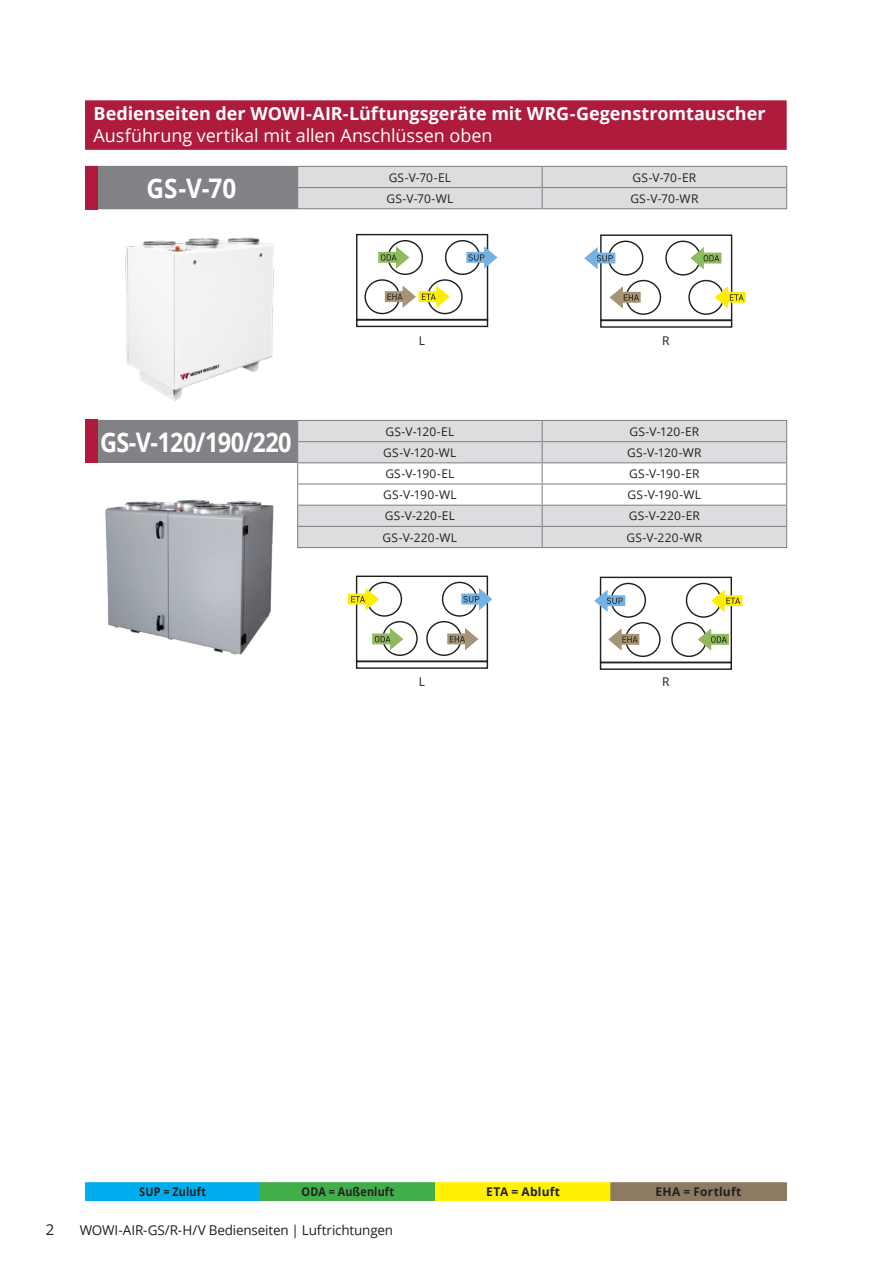
<style>
.page{position:relative;width:893px;height:1263px;background:#fff}
.page>*{position:absolute;margin:0;border:0;box-sizing:border-box;transform-origin:0 0}
.t1{font:700 27px "Open Sans";letter-spacing:-.025em;color:#fff;scale:.87 1}
.t2{font:700 27px "Open Sans";letter-spacing:-.025em;color:#fff;scale:.9 1}
.t3{font:700 18px "Open Sans";color:#fff}
.t4{font:18px "Open Sans";letter-spacing:-.005em;color:#fff}
.t5{font:15px "Open Sans";color:#231f20}
.t6{font:13.5px "Open Sans";letter-spacing:-.015em;color:#231f20}
.t7{font:12px "Open Sans";letter-spacing:.02em;color:#231f20}
.t8{font:700 12px "Open Sans";letter-spacing:.015em;color:#231f20;scale:.9 1}
.t9{font:700 12px "Open Sans";letter-spacing:.015em;color:#231f20}
</style>
<div class="page">
<div style="left:85px;top:100px;width:702px;height:50px;background:#ae1b3d"></div>
<div style="left:85px;top:166px;width:213px;height:43px;background:#808285"></div>
<svg style="left:298px;top:166px;width:489px;height:43px;background:#d5d6d8"></svg>
<div style="left:427px;top:279px;width:36px;height:35px;border:1px solid #20201e;border-radius:50%"></div>
<div style="left:364px;top:279px;width:36px;height:35px;border:1px solid #20201e;border-radius:50%"></div>
<div style="left:445px;top:240px;width:35px;height:35px;border:1px solid #20201e;border-radius:50%"></div>
<div style="left:388px;top:240px;width:35px;height:35px;border:1px solid #20201e;border-radius:50%"></div>
<div style="left:356px;top:319px;width:132px;height:8px;border:1px solid #20201e"></div>
<div style="left:356px;top:234px;width:132px;height:86px;border:1px solid #20201e"></div>
<svg style="left:378px;top:246px;width:31px;height:23px"></svg>
<svg style="left:385px;top:286px;width:65px;height:22px"></svg>
<svg style="left:466px;top:246px;width:32px;height:23px"></svg>
<div style="left:626px;top:280px;width:35px;height:35px;border:1px solid #20201e;border-radius:50%"></div>
<div style="left:688px;top:280px;width:36px;height:35px;border:1px solid #20201e;border-radius:50%"></div>
<div style="left:608px;top:241px;width:35px;height:35px;border:1px solid #20201e;border-radius:50%"></div>
<div style="left:665px;top:241px;width:36px;height:35px;border:1px solid #20201e;border-radius:50%"></div>
<div style="left:600px;top:234px;width:132px;height:87px;border:1px solid #20201e"></div>
<svg style="left:609px;top:286px;width:32px;height:23px"></svg>
<svg style="left:584px;top:247px;width:31px;height:22px"></svg>
<svg style="left:690px;top:247px;width:31px;height:22px"></svg>
<svg style="left:715px;top:286px;width:31px;height:23px"></svg>
<img style="left:125px;top:237px;width:149px;height:164px">
<div style="left:85px;top:1183px;width:175px;height:17px;background:#00aeef"></div>
<div style="left:260px;top:1183px;width:176px;height:17px;background:#40ae49"></div>
<div style="left:436px;top:1183px;width:175px;height:17px;background:#fff101"></div>
<div style="left:611px;top:1183px;width:175px;height:17px;background:#8c7a62"></div>
<hr style="left:85px;top:1182px;width:175px;height:1px;background:#00aeef">
<hr style="left:85px;top:1200px;width:175px;height:1px;background:#00aeef">
<hr style="left:260px;top:1182px;width:175px;height:1px;background:#40ae49">
<hr style="left:260px;top:1200px;width:175px;height:1px;background:#40ae49">
<hr style="left:435px;top:1182px;width:175px;height:1px;background:#fff101">
<svg style="left:435px;top:1183px;width:1px;height:17px"></svg>
<hr style="left:435px;top:1200px;width:175px;height:1px;background:#fff101">
<hr style="left:610px;top:1182px;width:177px;height:1px;background:#8c7a62">
<svg style="left:610px;top:1183px;width:1px;height:17px"></svg>
<svg style="left:786px;top:1183px;width:1px;height:17px"></svg>
<hr style="left:610px;top:1200px;width:177px;height:1px;background:#8c7a62">
<div style="left:85px;top:167px;width:13px;height:43px;background:#ae1b3d"></div>
<div style="left:85px;top:420px;width:213px;height:43px;background:#808285"></div>
<svg style="left:298px;top:421px;width:488px;height:126px;fill:#dcdddf"></svg>
<hr style="left:297px;top:441px;width:245px;height:1px;background:#808285">
<hr style="left:542px;top:441px;width:245px;height:1px;background:#808285">
<hr style="left:297px;top:483px;width:245px;height:1px;background:#808285">
<hr style="left:542px;top:483px;width:245px;height:1px;background:#808285">
<hr style="left:297px;top:526px;width:245px;height:1px;background:#808285">
<hr style="left:542px;top:526px;width:245px;height:1px;background:#808285">
<hr style="left:298px;top:420px;width:244px;height:1px;background:#808285">
<hr style="left:542px;top:420px;width:245px;height:1px;background:#808285">
<hr style="left:297px;top:462px;width:245px;height:1px;background:#808285">
<hr style="left:542px;top:462px;width:245px;height:1px;background:#808285">
<hr style="left:297px;top:505px;width:245px;height:1px;background:#808285">
<hr style="left:542px;top:505px;width:245px;height:1px;background:#808285">
<hr style="left:297px;top:547px;width:245px;height:1px;background:#808285">
<hr style="left:542px;top:547px;width:245px;height:1px;background:#808285">
<svg style="left:542px;top:421px;width:1px;height:126px"></svg>
<svg style="left:297px;top:463px;width:1px;height:84px"></svg>
<svg style="left:786px;top:421px;width:1px;height:126px"></svg>
<div style="left:426px;top:621px;width:36px;height:35px;border:1px solid #20201e;border-radius:50%"></div>
<div style="left:382px;top:621px;width:36px;height:35px;border:1px solid #20201e;border-radius:50%"></div>
<div style="left:442px;top:582px;width:35px;height:35px;border:1px solid #20201e;border-radius:50%"></div>
<div style="left:367px;top:582px;width:35px;height:35px;border:1px solid #20201e;border-radius:50%"></div>
<div style="left:356px;top:661px;width:132px;height:8px;border:1px solid #20201e"></div>
<div style="left:356px;top:576px;width:132px;height:86px;border:1px solid #20201e"></div>
<svg style="left:348px;top:588px;width:31px;height:22px"></svg>
<svg style="left:461px;top:588px;width:31px;height:22px"></svg>
<svg style="left:372px;top:628px;width:31px;height:22px"></svg>
<svg style="left:447px;top:628px;width:31px;height:22px"></svg>
<div style="left:671px;top:622px;width:36px;height:35px;border:1px solid #20201e;border-radius:50%"></div>
<div style="left:625px;top:622px;width:36px;height:35px;border:1px solid #20201e;border-radius:50%"></div>
<div style="left:686px;top:583px;width:35px;height:35px;border:1px solid #20201e;border-radius:50%"></div>
<div style="left:611px;top:583px;width:35px;height:35px;border:1px solid #20201e;border-radius:50%"></div>
<div style="left:600px;top:662px;width:132px;height:8px;border:1px solid #20201e"></div>
<div style="left:600px;top:577px;width:132px;height:86px;border:1px solid #20201e"></div>
<svg style="left:608px;top:628px;width:31px;height:23px"></svg>
<svg style="left:594px;top:590px;width:31px;height:22px"></svg>
<svg style="left:698px;top:628px;width:31px;height:23px"></svg>
<svg style="left:711px;top:590px;width:31px;height:22px"></svg>
<img style="left:105px;top:499px;width:169px;height:156px">
<div style="left:85px;top:420px;width:13px;height:43px;background:#ae1b3d"></div>
<h2 class="t3" style="left:94px;top:101px;width:673px">Bedienseiten der WOWI-AIR-Lüftungsgeräte mit WRG-Gegenstromtauscher</h2>
<h2 class="t4" style="left:94px;top:123px;width:400px">Ausführung vertikal mit allen Anschlüssen oben</h2>
<h1 class="t2" style="left:146px;top:169px;width:101px">GS-V-70</h1>
<p class="t7" style="left:389px;top:169px;width:64px">GS-V-70-EL</p>
<p class="t7" style="left:633px;top:169px;width:65px">GS-V-70-ER</p>
<p class="t7" style="left:386px;top:190px;width:68px">GS-V-70-WL</p>
<p class="t7" style="left:630px;top:190px;width:70px">GS-V-70-WR</p>
<h1 class="t1" style="left:100px;top:423px;width:222px">GS-V-120/190/220</h1>
<p class="t7" style="left:419px;top:332px;width:8px">L</p>
<p class="t7" style="left:662px;top:332px;width:9px">R</p>
<p class="t7" style="left:386px;top:423px;width:70px">GS-V-120-EL</p>
<p class="t7" style="left:629px;top:423px;width:71px">GS-V-120-ER</p>
<p class="t7" style="left:383px;top:444px;width:75px">GS-V-120-WL</p>
<p class="t7" style="left:627px;top:444px;width:76px">GS-V-120-WR</p>
<p class="t7" style="left:385px;top:465px;width:71px">GS-V-190-EL</p>
<p class="t7" style="left:629px;top:465px;width:72px">GS-V-190-ER</p>
<p class="t7" style="left:383px;top:487px;width:75px">GS-V-190-WL</p>
<p class="t7" style="left:628px;top:487px;width:75px">GS-V-190-WL</p>
<p class="t7" style="left:385px;top:508px;width:72px">GS-V-220-EL</p>
<p class="t7" style="left:629px;top:508px;width:73px">GS-V-220-ER</p>
<p class="t7" style="left:383px;top:529px;width:76px">GS-V-220-WL</p>
<p class="t7" style="left:626px;top:529px;width:77px">GS-V-220-WR</p>
<p class="t7" style="left:419px;top:673px;width:8px">L</p>
<p class="t7" style="left:662px;top:673px;width:9px">R</p>
<p class="t8" style="left:139px;top:1183px;width:76px">SUP = Zuluft</p>
<p class="t8" style="left:302px;top:1183px;width:104px">ODA = Außenluft</p>
<p class="t9" style="left:486px;top:1183px;width:75px">ETA = Abluft</p>
<p class="t9" style="left:656px;top:1183px;width:87px">EHA = Fortluft</p>
<p class="t5" style="left:46px;top:1219px;width:10px">2</p>
<p class="t6" style="left:80px;top:1221px;width:315px">WOWI-AIR-GS/R-H/V Bedienseiten | Luftrichtungen</p>
</div>
